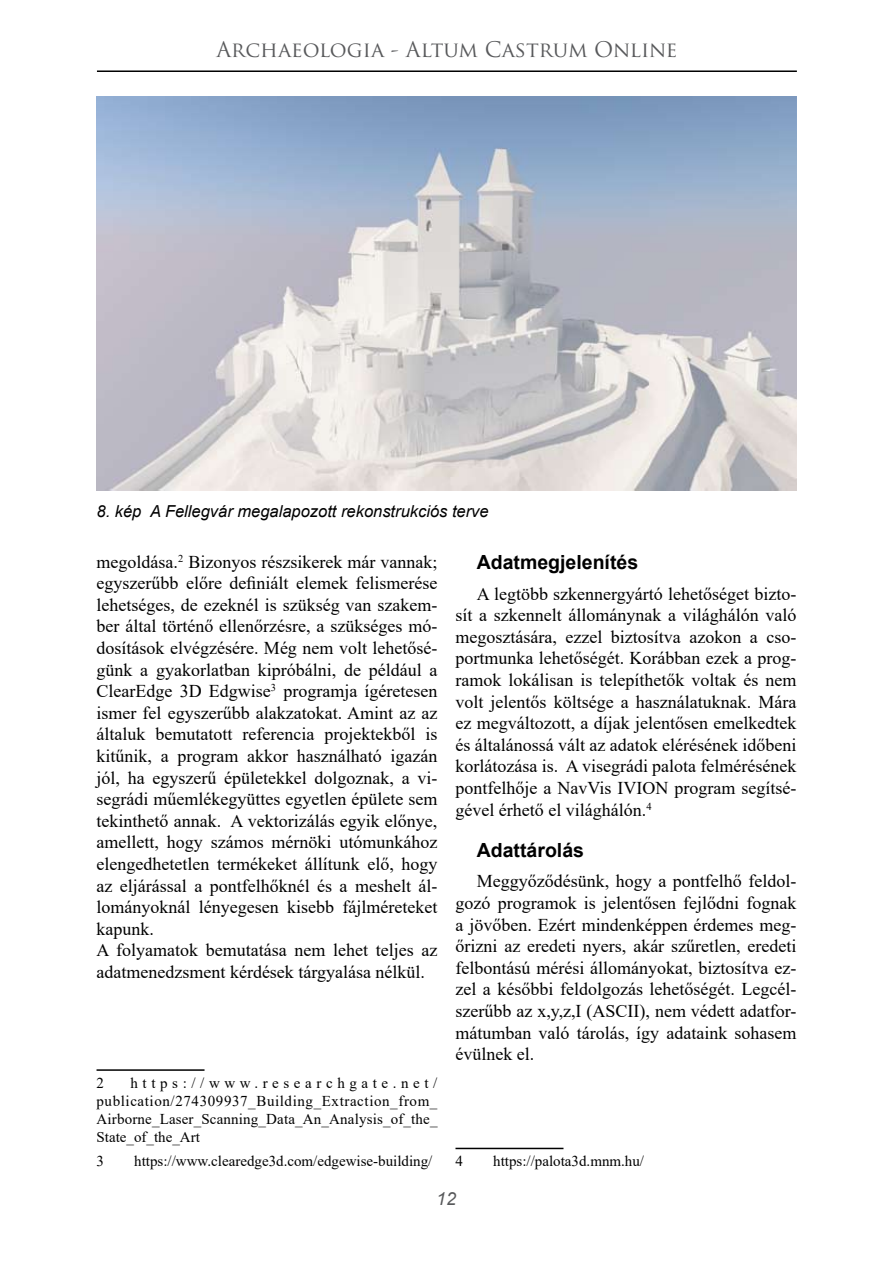
<style>
.page{position:relative;width:893px;height:1263px;background:#fff}
.page>*{position:absolute;margin:0;border:0;box-sizing:border-box;transform-origin:0 0}
.t1{font:21px "Trajan Pro";color:#58595b}
.t2{font:700 19.5px "Arial";color:#000}
.t3{font:18px/21.6px "Times New Roman";color:#000;text-align:justify}
.t4{font:italic 18px "Arial";color:#58595b}
.t5{font:italic 16.5px "Arial";color:#000}
.t6{font:15px/18px "Times New Roman";color:#000;text-align:justify}
</style>
<div class="page">
<hr style="left:97px;top:70px;width:700px;height:2px;background:#000">
<hr style="left:97px;top:1069px;width:108px;height:2px;background:#000">
<hr style="left:455px;top:1148px;width:108px;height:1px;background:#000">
<img style="left:97px;top:97px;width:699px;height:393px">
<p class="t1" style="left:216px;top:36px;width:463px">Archaeologia - Altum Castrum Online</p>
<p class="t5" style="left:97px;top:501px;width:394px">8. kép A Fellegvár megalapozott rekonstrukciós terve</p>
<p class="t3" style="left:97px;top:550px;width:342px;text-align:left">megoldása.<sup>2</sup> Bizonyos részsikerek már vannak; egyszerűbb előre definiált elemek felismerése lehetséges, de ezeknél is szükség van szakem&shy;ber által történő ellenőrzésre, a szükséges mó&shy;dosítások elvégzésére. Még nem volt lehetősé&shy;günk a gyakorlatban kipróbálni, de például a ClearEdge 3D Edgwise<sup>3</sup> programja ígéretesen ismer fel egyszerűbb alakzatokat. Amint az az általuk bemutatott referencia projektekből is kitűnik, a program akkor használható igazán jól, ha egyszerű épületekkel dolgoznak, a vi&shy;segrádi műemlékegyüttes egyetlen épülete sem tekinthető annak. A vektorizálás egyik előnye, amellett, hogy számos mérnöki utómunkához elengedhetetlen termékeket állítunk elő, hogy az eljárással a pontfelhőknél és a meshelt ál&shy;lományoknál lényegesen kisebb fájlméreteket kapunk.<br>A folyamatok bemutatása nem lehet teljes az adatmenedzsment kérdések tárgyalása nélkül.</p>
<p class="t6" style="left:97px;top:1073px;width:343px;text-indent:34px">https://www.researchgate.net/ publication/274309937_Building_Extraction_from_ Airborne_Laser_Scanning_Data_An_Analysis_of_the_ State_of_the_Art</p>
<p class="t6" style="left:97px;top:1152px;width:9px">3</p>
<p class="t6" style="left:134px;top:1152px;width:300px">https://www.clearedge3d.com/edgewise-building/</p>
<p class="t6" style="left:97px;top:1073px;width:9px">2</p>
<p class="t2" style="left:477px;top:549px;width:163px">Adatmegjelenítés</p>
<p class="t3" style="left:455px;top:582px;width:342px;text-indent:21px">A legtöbb szkennergyártó lehetőséget bizto&shy;sít a szkennelt állománynak a világhálón való megosztására, ezzel biztosítva azokon a cso&shy;portmunka lehetőségét. Korábban ezek a prog&shy;ramok lokálisan is telepíthetők voltak és nem volt jelentős költsége a használatuknak. Mára ez megváltozott, a díjak jelentősen emelkedtek és általánossá vált az adatok elérésének időbeni korlátozása is. A visegrádi palota felmérésének pontfelhője a NavVis IVION program segítsé&shy;gével érhető el világhálón.<sup>4</sup></p>
<p class="t2" style="left:477px;top:836px;width:109px">Adattárolás</p>
<p class="t3" style="left:455px;top:870px;width:342px;text-indent:21px">Meggyőződésünk, hogy a pontfelhő feldol&shy;gozó programok is jelentősen fejlődni fognak a jövőben. Ezért mindenképpen érdemes meg&shy;őrizni az eredeti nyers, akár szűretlen, eredeti felbontású mérési állományokat, biztosítva ez&shy;zel a későbbi feldolgozás lehetőségét. Legcél&shy;szerűbb az x,y,z,I (ASCII), nem védett adatfor&shy;mátumban való tárolás, így adataink sohasem évülnek el.</p>
<p class="t6" style="left:455px;top:1152px;width:9px">4</p>
<p class="t6" style="left:493px;top:1152px;width:152px">https://palota3d.mnm.hu/</p>
<p class="t4" style="left:436px;top:1187px;width:22px">12</p>
</div>
